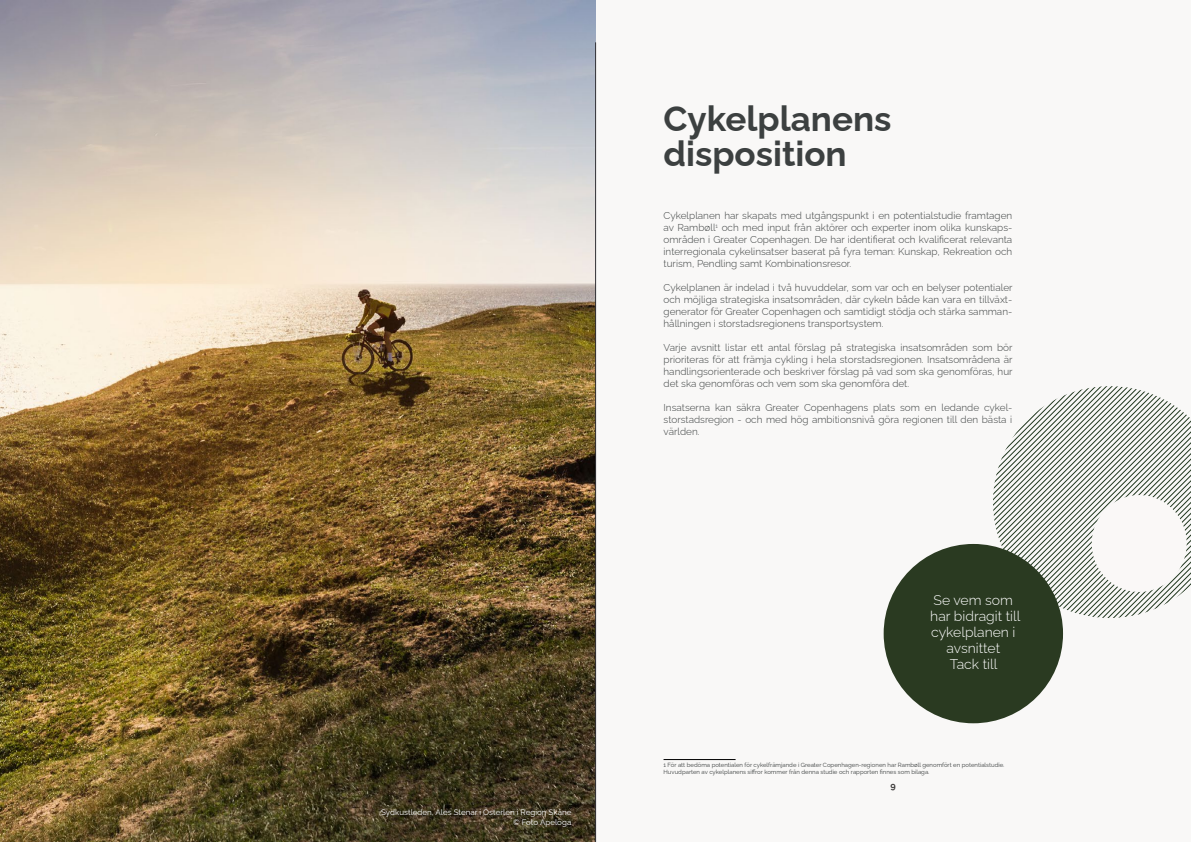
<style>
.page{position:relative;width:1191px;height:842px;background:#fff}
.page>*{position:absolute;margin:0;border:0;box-sizing:border-box;transform-origin:0 0}
.t1{font:700 35px/35px "Raleway";color:#3c4040}
.t2{font:300 14px/16px "Raleway";color:#fff;text-align:center}
.t3{font:300 10px/12px "Raleway";color:#3c4040;text-align:justify}
.t4{font:700 9px "Raleway";color:#000}
.t5{font:8px "Raleway";color:#fff}
.t6{font:6px/7.2px "Raleway";color:#3c4040}
</style>
<div class="page">
<img style="left:0;top:0;width:595px;height:842px">
<hr style="left:663px;top:759px;width:72px;height:1px;background:#000">
<hr style="left:595px;top:42px;width:1px;height:800px;background:#313035">
<svg style="left:993px;top:386px;width:198px;height:232px"></svg>
<div style="left:883px;top:544px;width:180px;height:179px;background:#2a3a21;border-radius:50%"></div>
<div style="left:1091px;top:495px;width:95px;height:97px;background:#faf8f7;border-radius:50%"></div>
<p class="t5" style="left:381px;top:805px;width:192px">Sydkustleden, Ales Stenar i Österlen i Region Skåne</p>
<p class="t5" style="left:513px;top:815px;width:60px">© Foto Apelöga</p>
<h1 class="t1" style="left:663px;top:98px;width:229px">Cykelplanens disposition</h1>
<p class="t3" style="left:663px;top:209px;width:350px">Cykelplanen har skapats med utgångspunkt i en potentialstudie framtagen av Rambøll<sup>1</sup> och med input från aktörer och experter inom olika kunskaps&shy;områden i Greater Copenhagen. De har identifierat och kvalificerat relevanta interregionala cykelinsatser baserat på fyra teman: Kunskap, Rekreation och turism, Pendling samt Kombinationsresor.</p>
<p class="t3" style="left:663px;top:281px;width:350px">Cykelplanen är indelad i två huvuddelar, som var och en belyser potentialer och möjliga strategiska insatsområden, där cykeln både kan vara en tillväxt&shy;generator för Greater Copenhagen och samtidigt stödja och stärka samman&shy;hållningen i storstadsregionens transportsystem.</p>
<p class="t3" style="left:663px;top:341px;width:350px">Varje avsnitt listar ett antal förslag på strategiska insatsområden som bör prioriteras för att främja cykling i hela storstadsregionen. Insatsområdena är handlingsorienterade och beskriver förslag på vad som ska genomföras, hur det ska genomföras och vem som ska genomföra det.</p>
<p class="t3" style="left:663px;top:401px;width:350px">Insatserna kan säkra Greater Copenhagens plats som en ledande cykel&shy;storstadsregion - och med hög ambitionsnivå göra regionen till den bästa i världen.</p>
<h2 class="t2" style="left:930px;top:590px;width:92px">Se vem som har bidragit till cykelplanen i avsnittet<br>Tack till</h2>
<p class="t6" style="left:663px;top:760px;width:342px">1 För att bedöma potentialen för cykelfrämjande i Greater Copenhagen-regionen har Rambøll genomfört en potentialstudie.<br>Huvudparten av cykelplanens siffror kommer från denna studie och rapporten finnes som bilaga.</p>
<p class="t4" style="left:890px;top:778px;width:7px">9</p>
</div>
